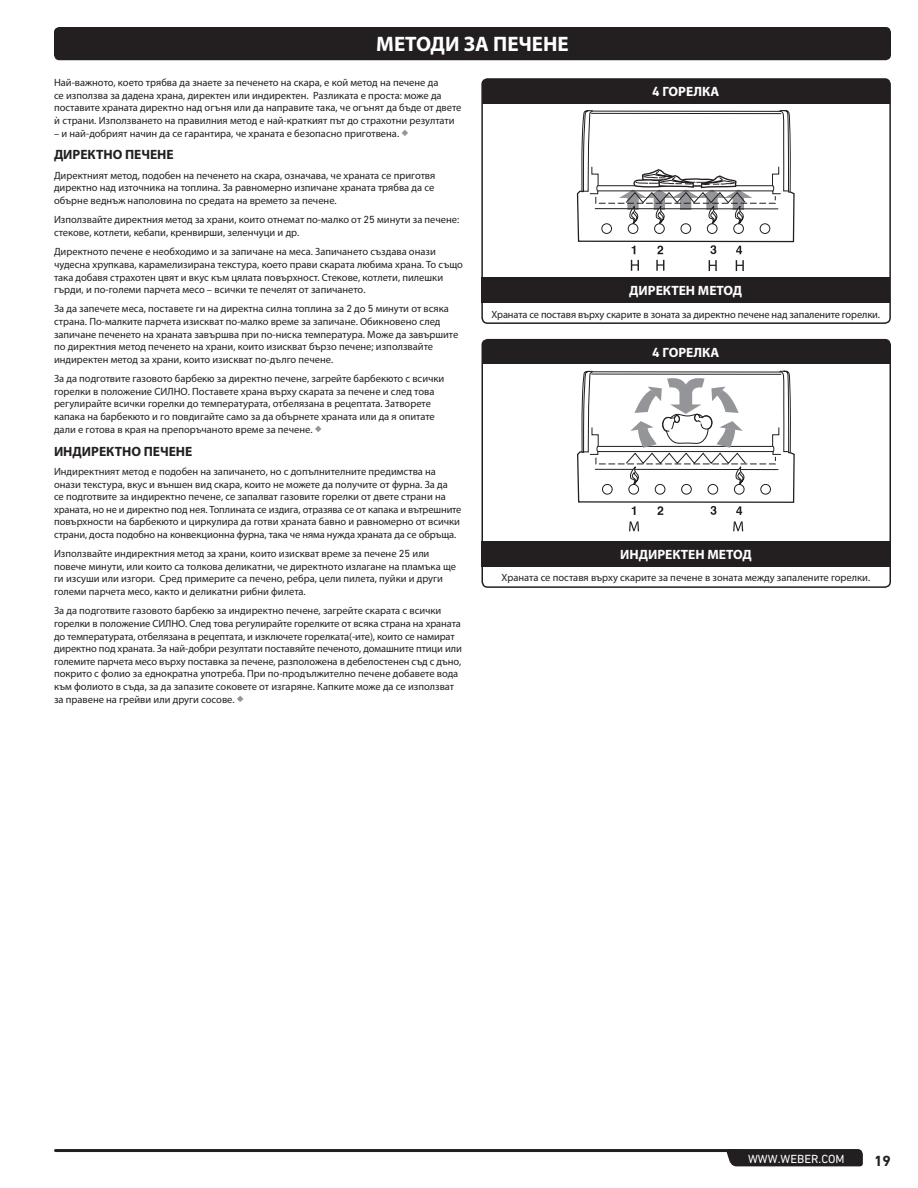
<style>
.page{position:relative;width:918px;height:1188px;background:#fff}
.page>*{position:absolute;margin:0;border:0;box-sizing:border-box;transform-origin:0 0}
.t1{font:700 21px "Myriad Pro";color:#fff}
.t2{font:700 15px "DIN Next LT Pro";color:#231f20}
.t3{font:700 13.5px "Myriad Pro";color:#fff}
.t4{font:700 13.5px "Myriad Pro";color:#231f20}
.t5{font:12px "DIN Next LT Pro";color:#fff}
.t6{font:10.5px/12.6px "Myriad Pro";color:#231f20}
.s1{color:#939598}
.s2{font-family:"DIN Next LT Pro"}
</style>
<div class="page">
<div style="left:54px;top:27px;width:837px;height:33px;background:#231f20;border-radius:5px"></div>
<hr style="left:56px;top:1149px;width:682px;height:3px;background:#231f20">
<div style="left:726px;top:1149px;width:137px;height:17px;background:#231f20"></div>
<div style="left:482px;top:340px;width:408px;height:24px;background:#231f20"></div>
<div style="left:482px;top:339px;width:409px;height:249px;border:2px solid #231f20;border-radius:5px"></div>
<div style="left:482px;top:79px;width:408px;height:24px;background:#231f20"></div>
<div style="left:481px;top:78px;width:410px;height:246px;border:2px solid #231f20;border-radius:5px"></div>
<div style="left:481px;top:278px;width:409px;height:25px;background:#231f20"></div>
<svg style="left:631px;top:260px;width:8px;height:11px"></svg>
<svg style="left:656px;top:260px;width:8px;height:11px"></svg>
<svg style="left:577px;top:110px;width:218px;height:144px"></svg>
<svg style="left:709px;top:260px;width:8px;height:11px"></svg>
<svg style="left:736px;top:260px;width:8px;height:11px"></svg>
<div style="left:482px;top:542px;width:408px;height:25px;background:#231f20"></div>
<svg style="left:629px;top:521px;width:10px;height:10px"></svg>
<svg style="left:733px;top:521px;width:10px;height:10px"></svg>
<svg style="left:577px;top:371px;width:218px;height:144px"></svg>
<h1 class="t1" style="left:376px;top:31px;width:194px">МЕТОДИ ЗА ПЕЧЕНЕ</h1>
<p class="t6" style="left:54px;top:76px;width:409px">Най-важното, което трябва да знаете за печенето на скара, е кой метод на печене да<br>се използва за дадена храна, директен или индиректен. Разликата е проста: може да поставите храната директно над огъня или да направите така, че огънят да бъде от двете и` страни. Използването на правилния метод е най-краткият път до страхотни резултати</p>
<p class="t6" style="left:54px;top:127px;width:356px">– и най-добрият начин да се гарантира, че храната е безопасно приготвена. <span class="s1">◆</span></p>
<p class="t4" style="left:54px;top:146px;width:121px">ДИРЕКТНО ПЕЧЕНЕ</p>
<p class="t6" style="left:54px;top:169px;width:383px;text-align:justify">Директният метод, подобен на печенето на скара, означава, че храната се приготвя директно над източника на топлина. За равномерно изпичане храната трябва да се обърне веднъж наполовина по средата на времето за печене.</p>
<p class="t6" style="left:54px;top:213px;width:407px">Използвайте директния метод за храни, които отнемат по-малко от <span class="s2">25</span> минути за печене: стекове, котлети, кебапи, кренвирши, зеленчуци и др.</p>
<p class="t6" style="left:54px;top:245px;width:411px">Директното печене е необходимо и за запичане на меса. Запичането създава онази чудесна хрупкава, карамелизирана текстура, което прави скарата любима храна. То също така добавя страхотен цвят и вкус към цялата повърхност. Стекове, котлети, пилешки гърди, и по-големи парчета месо – всички те печелят от запичането.</p>
<p class="t6" style="left:54px;top:302px;width:406px">За да запечете меса, поставете ги на директна силна топлина за <span class="s2">2</span> до <span class="s2">5</span> минути от всяка страна. По-малките парчета изискват по-малко време за запичане. Обикновено след запичане печенето на храната завършва при по-ниска температура. Може да завършите по директния метод печенето на храни, които изискват бързо печене; използвайте индиректен метод за храни, които изискват по-дълго печене.</p>
<p class="t6" style="left:54px;top:372px;width:392px">За да подготвите газовото барбекю за директно печене, загрейте барбекюто с всички горелки в положение СИЛНО. Поставете храна върху скарата за печене и след това регулирайте всички горелки до температурата, отбелязана в рецептата. Затворете капака на барбекюто и го повдигайте само за да обърнете храната или да я опитате дали е готова в края на препоръчаното време за печене. <span class="s1">◆</span></p>
<p class="t4" style="left:54px;top:442px;width:140px">ИНДИРЕКТНО ПЕЧЕНЕ</p>
<p class="t6" style="left:54px;top:465px;width:409px">Индиректният метод е подобен на запичането, но с допълнителните предимства на онази текстура, вкус и външен вид скара, които не можете да получите от фурна. За да<br>се подготвите за индиректно печене, се запалват газовите горелки от двете страни на храната, но не и директно под нея. Топлината се издига, отразява се от капака и вътрешните повърхности на барбекюто и циркулира да готви храната бавно и равномерно от всички страни, доста подобно на конвекционна фурна, така че няма нужда храната да се обръща.</p>
<p class="t6" style="left:54px;top:547px;width:404px">Използвайте индиректния метод за храни, които изискват време за печене <span class="s2">25</span> или повече минути, или които са толкова деликатни, че директното излагане на пламъка ще ги изсуши или изгори. Сред примерите са печено, ребра, цели пилета, пуйки и други големи парчета месо, както и деликатни рибни филета.</p>
<p class="t6" style="left:54px;top:604px;width:409px">За да подготвите газовото барбекю за индиректно печене, загрейте скарата с всички горелки в положение СИЛНО. След това регулирайте горелките от всяка страна на храната до температурата, отбелязана в рецептата, и изключете горелката(-ите), които се намират директно под храната. За най-добри резултати поставяйте печеното, домашните птици или големите парчета месо върху поставка за печене, разположена в дебелостенен съд с дъно, покрито с фолио за еднократна употреба. При по-продължително печене добавете вода към фолиото в съда, за да запазите соковете от изгаряне. Капките може да се използват за правене на грейви или други сосове. <span class="s1">◆</span></p>
<p class="t3" style="left:652px;top:82px;width:69px"><span class="s2">4</span> ГОРЕЛКА</p>
<p class="t3" style="left:629px;top:282px;width:114px">ДИРЕКТЕН МЕТОД</p>
<p class="t6" style="left:491px;top:308px;width:390px">Храната се поставя върху скарите в зоната за директно печене над запалените горелки.</p>
<p class="t3" style="left:652px;top:343px;width:69px"><span class="s2">4</span> ГОРЕЛКА</p>
<p class="t3" style="left:620px;top:546px;width:133px">ИНДИРЕКТЕН МЕТОД</p>
<p class="t6" style="left:501px;top:571px;width:370px">Храната се поставя върху скарите за печене в зоната между запалените горелки.</p>
<p class="t5" style="left:748px;top:1152px;width:98px">WWW.WEBER.COM</p>
<h2 class="t2" style="left:874px;top:1153px;width:18px">19</h2>
</div>
